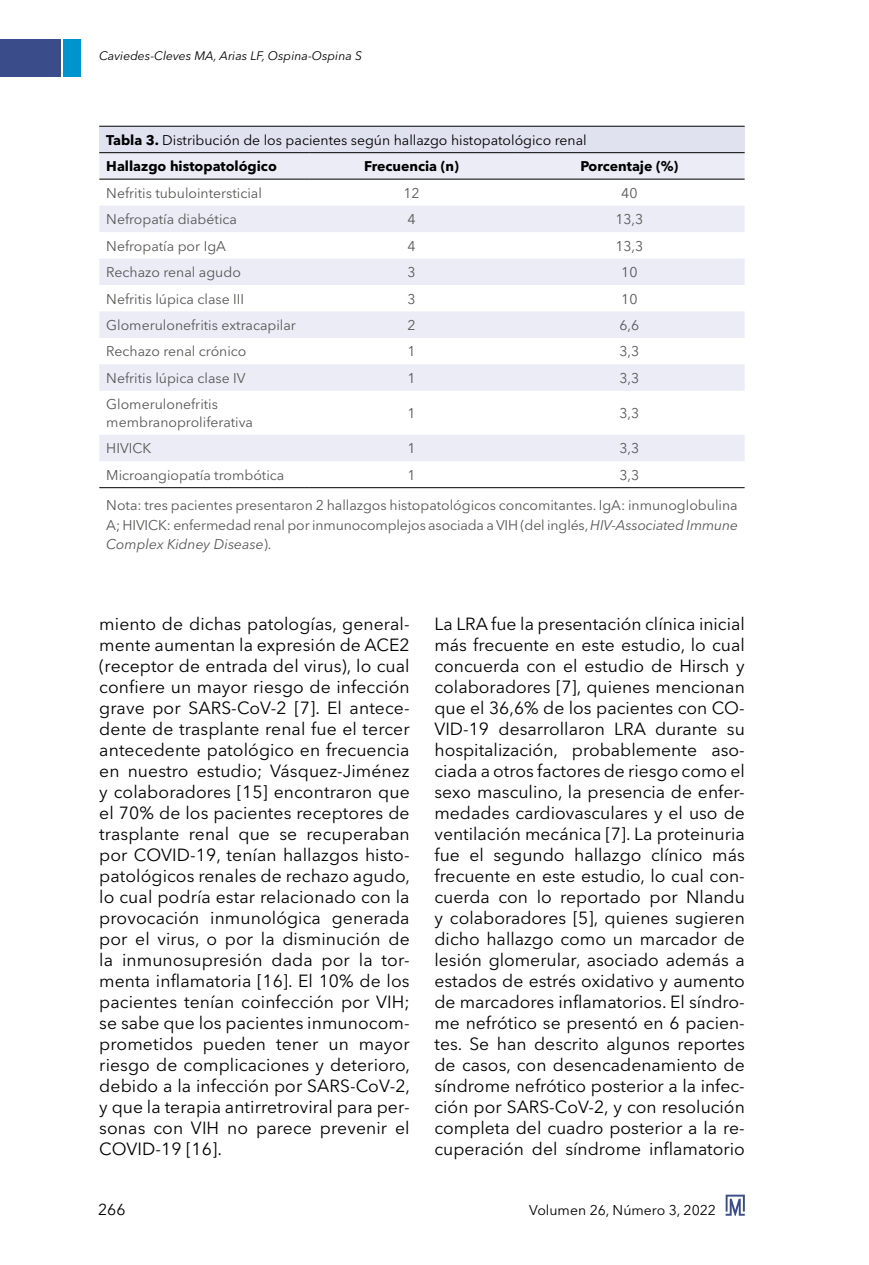
<style>
.page{position:relative;width:869px;height:1265px;background:#fff}
.page>*{position:absolute;margin:0;border:0;box-sizing:border-box;transform-origin:0 0}
.t1{font:17.5px/21px "Avenir Next LT Pro";color:#000;text-align:justify}
.t2{font:15.75px "Avenir Next LT Pro";color:#000}
.t3{font:14px/17.5px "Avenir Next LT Pro";color:#575756}
.t4{font:14px/26.4px "Avenir Next LT Pro";color:#000}
.t5{font:700 14px "Avenir Next LT Pro";color:#000}
.t6{font:italic 12.25px "Avenir Next LT Pro";color:#000}
.s1{font-weight:700}
.s2{font-style:italic}
</style>
<div class="page">
<div style="left:0;top:40px;width:61px;height:37px;background:#3a4c8a"></div>
<div style="left:63px;top:40px;width:17px;height:37px;background:#0094ce"></div>
<svg style="left:725px;top:1195px;width:19px;height:21px"></svg>
<div style="left:99px;top:126px;width:645px;height:27px;background:#e1e2f0"></div>
<svg style="left:99px;top:153px;width:645px;height:308px;fill:#ebecf6"></svg>
<hr style="left:99px;top:126px;width:210px;height:1px;background:#000">
<hr style="left:309px;top:126px;width:205px;height:1px;background:#000">
<hr style="left:514px;top:126px;width:230px;height:1px;background:#000">
<hr style="left:99px;top:152px;width:210px;height:1px;background:#000">
<hr style="left:309px;top:152px;width:205px;height:1px;background:#000">
<hr style="left:514px;top:152px;width:230px;height:1px;background:#000">
<hr style="left:99px;top:179px;width:210px;height:1px;background:#000">
<hr style="left:309px;top:179px;width:205px;height:1px;background:#000">
<hr style="left:514px;top:179px;width:230px;height:1px;background:#000">
<hr style="left:99px;top:487px;width:210px;height:1px;background:#000">
<hr style="left:309px;top:487px;width:205px;height:1px;background:#000">
<hr style="left:514px;top:487px;width:230px;height:1px;background:#000">
<p class="t6" style="left:99px;top:48px;width:264px">Caviedes-Cleves MA, Arias LF, Ospina-Ospina S</p>
<p class="t4" style="left:106px;top:127px;width:481px"><span class="s1">Tabla 3.</span> Distribución de los pacientes según hallazgo histopatológico renal<br><span class="s1">Hallazgo histopatológico</span></p>
<p class="t5" style="left:364px;top:158px;width:96px">Frecuencia (n)</p>
<p class="t5" style="left:580px;top:158px;width:99px">Porcentaje (%)</p>
<p class="t3" style="left:106px;top:184px;width:157px">Nefritis tubulointersticial</p>
<p class="t3" style="left:403px;top:184px;width:18px">12</p>
<p class="t3" style="left:621px;top:184px;width:18px">40</p>
<p class="t3" style="left:106px;top:210px;width:132px">Nefropatía diabética</p>
<p class="t3" style="left:407px;top:210px;width:10px">4</p>
<p class="t3" style="left:615px;top:210px;width:29px">13,3</p>
<p class="t3" style="left:106px;top:237px;width:121px">Nefropatía por IgA</p>
<p class="t3" style="left:407px;top:237px;width:10px">4</p>
<p class="t3" style="left:615px;top:237px;width:29px">13,3</p>
<p class="t3" style="left:106px;top:263px;width:136px">Rechazo renal agudo</p>
<p class="t3" style="left:407px;top:263px;width:10px">3</p>
<p class="t3" style="left:621px;top:263px;width:18px">10</p>
<p class="t3" style="left:106px;top:290px;width:139px">Nefritis lúpica clase III</p>
<p class="t3" style="left:407px;top:290px;width:10px">3</p>
<p class="t3" style="left:621px;top:290px;width:18px">10</p>
<p class="t3" style="left:106px;top:316px;width:191px">Glomerulonefritis extracapilar</p>
<p class="t3" style="left:407px;top:316px;width:10px">2</p>
<p class="t3" style="left:619px;top:316px;width:21px">6,6</p>
<p class="t3" style="left:106px;top:343px;width:142px">Rechazo renal crónico</p>
<p class="t3" style="left:407px;top:343px;width:10px">1</p>
<p class="t3" style="left:619px;top:343px;width:21px">3,3</p>
<p class="t3" style="left:106px;top:369px;width:141px">Nefritis lúpica clase IV</p>
<p class="t3" style="left:407px;top:369px;width:10px">1</p>
<p class="t3" style="left:619px;top:369px;width:21px">3,3</p>
<p class="t3" style="left:106px;top:396px;width:148px">Glomerulonefritis membranoproliferativa</p>
<p class="t3" style="left:407px;top:404px;width:10px">1</p>
<p class="t3" style="left:619px;top:404px;width:21px">3,3</p>
<p class="t3" style="left:106px;top:440px;width:46px">HIVICK</p>
<p class="t3" style="left:407px;top:440px;width:10px">1</p>
<p class="t3" style="left:619px;top:440px;width:21px">3,3</p>
<p class="t3" style="left:106px;top:466px;width:179px">Microangiopatía trombótica</p>
<p class="t3" style="left:407px;top:466px;width:10px">1</p>
<p class="t3" style="left:106px;top:460px;width:632px;line-height:30.6px;text-indent:513px">3,3<br>Nota: tres pacientes presentaron 2 hallazgos histopatológicos concomitantes. IgA: inmunoglobulina</p>
<p class="t3" style="left:106px;top:515px;width:633px;line-height:19.2px">A; HIVICK: enfermedad renal por inmunocomplejos asociada a VIH (del inglés, <span class="s2">HIV-Associated Immune<br>Complex Kidney Disease</span>).</p>
<p class="t1" style="left:99px;top:613px;width:312px">miento de dichas patologías, general&shy;mente aumentan la expresión de ACE2 (receptor de entrada del virus), lo cual confiere un mayor riesgo de infección grave por SARS-CoV-2 [7]. El antece&shy;dente de trasplante renal fue el tercer antecedente patológico en frecuencia en nuestro estudio; Vásquez-Jiménez y colaboradores [15] encontraron que el 70% de los pacientes receptores de trasplante renal que se recuperaban por COVID-19, tenían hallazgos histo&shy;patológicos renales de rechazo agudo, lo cual podría estar relacionado con la provocación inmunológica generada por el virus, o por la disminución de la inmunosupresión dada por la tor&shy;menta inflamatoria [16]. El 10% de los pacientes tenían coinfección por VIH; se sabe que los pacientes inmunocom&shy;prometidos pueden tener un mayor riesgo de complicaciones y deterioro, debido a la infección por SARS-CoV-2, y que la terapia antirretroviral para per&shy;sonas con VIH no parece prevenir el COVID-19 [16].</p>
<p class="t1" style="left:434px;top:613px;width:312px">La LRA fue la presentación clínica inicial más frecuente en este estudio, lo cual concuerda con el estudio de Hirsch y colaboradores [7], quienes mencionan que el 36,6% de los pacientes con CO-VID-19 desarrollaron LRA durante su hospitalización, probablemente aso&shy;ciada a otros factores de riesgo como el sexo masculino, la presencia de enfer&shy;medades cardiovasculares y el uso de ventilación mecánica [7]. La proteinuria fue el segundo hallazgo clínico más frecuente en este estudio, lo cual con&shy;cuerda con lo reportado por Nlandu y colaboradores [5], quienes sugieren dicho hallazgo como un marcador de lesión glomerular, asociado además a estados de estrés oxidativo y aumento de marcadores inflamatorios. El síndro&shy;me nefrótico se presentó en 6 pacien&shy;tes. Se han descrito algunos reportes de casos, con desencadenamiento de síndrome nefrótico posterior a la infec&shy;ción por SARS-CoV-2, y con resolución completa del cuadro posterior a la re&shy;cuperación del síndrome inflamatorio</p>
<p class="t2" style="left:98px;top:1200px;width:29px">266</p>
<p class="t4" style="left:529px;top:1197px;width:188px">Volumen 26, Número 3, 2022</p>
</div>
